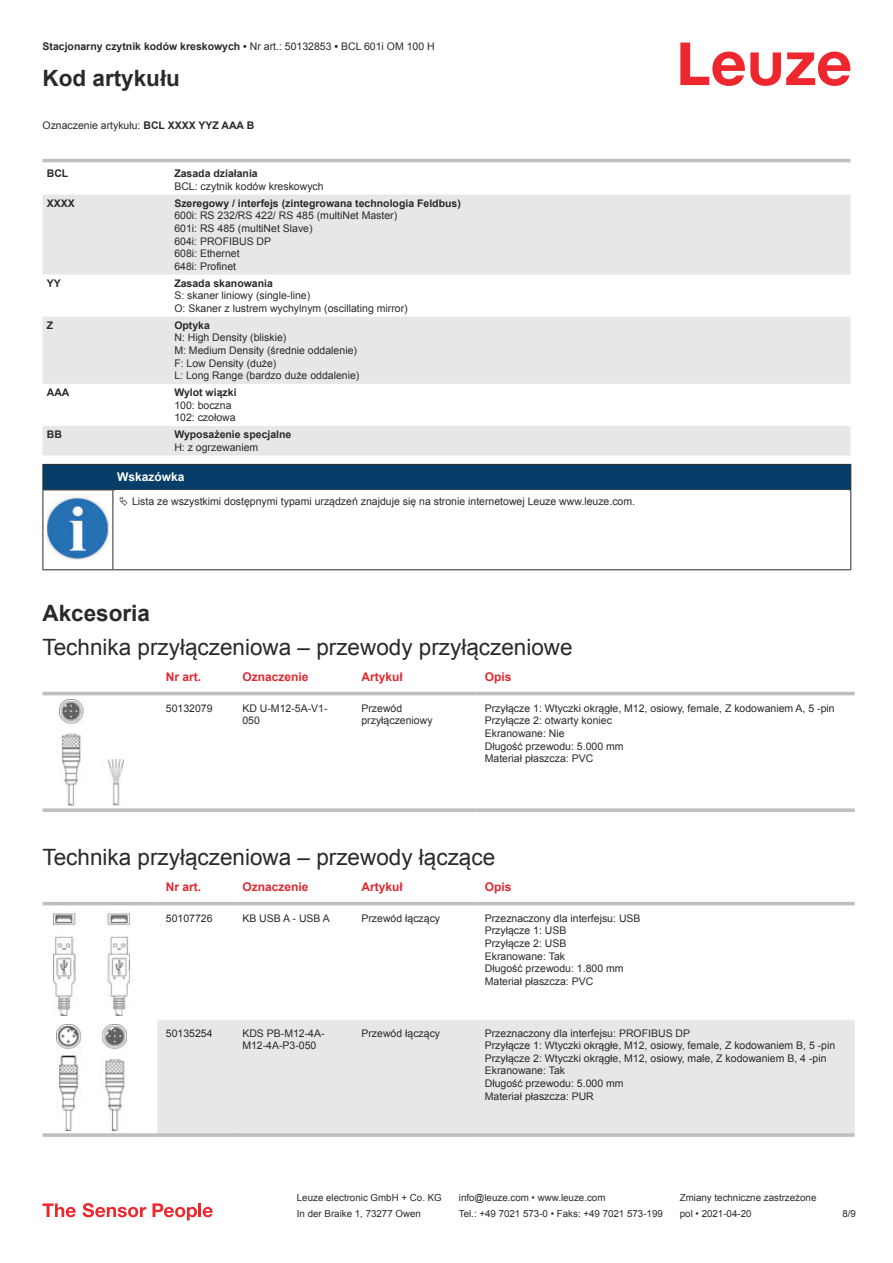
<style>
.page{position:relative;width:893px;height:1263px;background:#fff}
.page>*{position:absolute;margin:0;border:0;box-sizing:border-box;transform-origin:0 0}
.t1{font:22.5px "Arial";color:#2b292a}
.t2{font:700 22.5px "Arial";color:#2b292a}
.t3{font:700 12px "Arial";color:#db2a30}
.t4{font:700 12px "Arial";color:#fff}
.t5{font:10.5px/12.6px "Arial";color:#2b292a}
.t6{font:700 10.5px "Arial";color:#2b292a}
.t7{font:9.75px "Arial";color:#2b292a}
.s1{font-weight:400}
.s2{font-weight:700}
</style>
<div class="page">
<svg style="left:680px;top:43px;width:170px;height:43px"></svg>
<svg style="left:43px;top:158px;width:807px;height:37px"></svg>
<svg style="left:43px;top:195px;width:807px;height:260px;fill:#e6e7e9"></svg>
<hr style="left:43px;top:159px;width:127px;height:3px;background:#bdbfc1">
<hr style="left:170px;top:159px;width:680px;height:3px;background:#bdbfc1">
<svg style="left:43px;top:691px;width:812px;height:9px"></svg>
<hr style="left:43px;top:692px;width:114px;height:3px;background:#bdbfc1">
<hr style="left:157px;top:692px;width:77px;height:3px;background:#bdbfc1">
<hr style="left:234px;top:692px;width:119px;height:3px;background:#bdbfc1">
<hr style="left:353px;top:692px;width:123px;height:3px;background:#bdbfc1">
<hr style="left:476px;top:692px;width:379px;height:3px;background:#bdbfc1">
<svg style="left:43px;top:808px;width:114px;height:4px"></svg>
<svg style="left:157px;top:808px;width:77px;height:4px"></svg>
<svg style="left:234px;top:808px;width:119px;height:4px"></svg>
<svg style="left:353px;top:808px;width:123px;height:4px"></svg>
<svg style="left:476px;top:808px;width:379px;height:4px;background:#c3c5c7"></svg>
<img style="left:59px;top:700px;width:65px;height:106px">
<svg style="left:43px;top:901px;width:812px;height:142px"></svg>
<div style="left:157px;top:1020px;width:698px;height:113px;background:#e6e7e9"></div>
<hr style="left:43px;top:902px;width:114px;height:3px;background:#bdbfc1">
<hr style="left:157px;top:902px;width:77px;height:3px;background:#bdbfc1">
<hr style="left:234px;top:902px;width:119px;height:3px;background:#bdbfc1">
<hr style="left:353px;top:902px;width:123px;height:3px;background:#bdbfc1">
<hr style="left:476px;top:902px;width:379px;height:3px;background:#bdbfc1">
<svg style="left:43px;top:1133px;width:114px;height:4px"></svg>
<hr style="left:157px;top:1133px;width:77px;height:4px;background:#c6c8ca">
<hr style="left:234px;top:1133px;width:119px;height:4px;background:#bdbfc1">
<hr style="left:353px;top:1133px;width:123px;height:4px;background:#bdbfc1">
<hr style="left:476px;top:1133px;width:379px;height:4px;background:#c6c8ca">
<img style="left:53px;top:910px;width:77px;height:106px">
<img style="left:56px;top:1024px;width:70px;height:107px">
<svg style="left:43px;top:1203px;width:33px;height:14px"></svg>
<svg style="left:83px;top:1203px;width:63px;height:14px"></svg>
<svg style="left:153px;top:1203px;width:44px;height:17px"></svg>
<hr style="left:198px;top:1203px;width:3px;height:14px;background:#ed272d">
<svg style="left:203px;top:1207px;width:10px;height:10px"></svg>
<div style="left:43px;top:464px;width:808px;height:26px;background:#063d69"></div>
<hr style="left:113px;top:489px;width:738px;height:1px;background:#2b292a">
<hr style="left:43px;top:490px;width:1px;height:75px;background:#2b292a">
<hr style="left:113px;top:490px;width:1px;height:75px;background:#2b292a">
<hr style="left:850px;top:490px;width:1px;height:75px;background:#2b292a">
<hr style="left:43px;top:569px;width:70px;height:1px;background:#2b292a">
<hr style="left:113px;top:569px;width:738px;height:1px;background:#2b292a">
<img style="left:47px;top:496px;width:61px;height:63px">
<p class="t6" style="left:43px;top:43px;width:394px">Stacjonarny czytnik kodów kreskowych • <span class="s1">Nr art.: 50132853</span> • <span class="s1">BCL 601i OM 100 H</span></p>
<h1 class="t2" style="left:43px;top:63px;width:139px">Kod artykułu</h1>
<p class="t5" style="left:43px;top:119px;width:213px">Oznaczenie artykułu: <span class="s2">BCL XXXX YYZ AAA B</span></p>
<p class="t6" style="left:47px;top:170px;width:23px">BCL</p>
<p class="t6" style="left:174px;top:166px;width:85px">Zasada działania</p>
<p class="t5" style="left:174px;top:180px;width:151px">BCL: czytnik kodów kreskowych</p>
<p class="t6" style="left:47px;top:199px;width:30px">XXXX</p>
<p class="t6" style="left:174px;top:196px;width:288px">Szeregowy / interfejs (zintegrowana technologia Feldbus)</p>
<p class="t5" style="left:174px;top:209px;width:224px">600i: RS 232/RS 422/ RS 485 (multiNet Master)<br>601i: RS 485 (multiNet Slave)<br>604i: PROFIBUS DP<br>608i: Ethernet<br>648i: Profinet</p>
<p class="t6" style="left:47px;top:279px;width:16px">YY</p>
<p class="t6" style="left:174px;top:279px;width:100px">Zasada skanowania</p>
<p class="t5" style="left:174px;top:289px;width:235px">S: skaner liniowy (single-line)<br>O: Skaner z lustrem wychylnym (oscillating mirror)</p>
<p class="t6" style="left:47px;top:321px;width:8px">Z</p>
<p class="t6" style="left:174px;top:318px;width:37px">Optyka</p>
<p class="t5" style="left:174px;top:331px;width:187px">N: High Density (bliskie)<br>M: Medium Density (średnie oddalenie)<br>F: Low Density (duże)<br>L: Long Range (bardzo duże oddalenie)</p>
<p class="t6" style="left:47px;top:388px;width:24px">AAA</p>
<p class="t6" style="left:174px;top:385px;width:64px">Wylot wiązki</p>
<p class="t5" style="left:174px;top:400px;width:63px">100: boczna<br>102: czołowa</p>
<p class="t6" style="left:47px;top:430px;width:17px">BB</p>
<p class="t6" style="left:174px;top:427px;width:119px">Wyposażenie specjalne</p>
<p class="t5" style="left:174px;top:441px;width:86px">H: z ogrzewaniem</p>
<p class="t4" style="left:117px;top:473px;width:69px">Wskazówka</p>
<p class="t5" style="left:132px;top:495px;width:505px">Lista ze wszystkimi dostępnymi typami urządzeń znajduje się na stronie internetowej Leuze www.leuze.com.</p>
<h1 class="t2" style="left:43px;top:605px;width:109px">Akcesoria</h1>
<h1 class="t1" style="left:43px;top:631px;width:532px">Technika przyłączeniowa – przewody przyłączeniowe</h1>
<p class="t3" style="left:166px;top:668px;width:37px">Nr art.</p>
<p class="t3" style="left:242px;top:672px;width:68px">Oznaczenie</p>
<p class="t3" style="left:361px;top:668px;width:43px">Artykuł</p>
<p class="t3" style="left:485px;top:668px;width:28px">Opis</p>
<p class="t5" style="left:166px;top:702px;width:48px">50132079</p>
<p class="t5" style="left:242px;top:703px;width:87px">KD U-M12-5A-V1-<br>050</p>
<p class="t5" style="left:361px;top:702px;width:73px">Przewód przyłączeniowy</p>
<p class="t5" style="left:485px;top:702px;width:351px">Przyłącze 1: Wtyczki okrągłe, M12, osiowy, female, Z kodowaniem A, 5 -pin Przyłącze 2: otwarty koniec<br>Ekranowane: Nie<br>Długość przewodu: 5.000 mm<br>Materiał płaszcza: PVC</p>
<h1 class="t1" style="left:43px;top:841px;width:454px">Technika przyłączeniowa – przewody łączące</h1>
<p class="t3" style="left:166px;top:878px;width:37px">Nr art.</p>
<p class="t3" style="left:242px;top:882px;width:68px">Oznaczenie</p>
<p class="t3" style="left:361px;top:878px;width:43px">Artykuł</p>
<p class="t3" style="left:485px;top:878px;width:28px">Opis</p>
<p class="t5" style="left:166px;top:913px;width:48px">50107726</p>
<p class="t5" style="left:242px;top:912px;width:89px">KB USB A - USB A</p>
<p class="t5" style="left:361px;top:912px;width:80px">Przewód łączący</p>
<p class="t5" style="left:485px;top:912px;width:157px">Przeznaczony dla interfejsu: USB<br>Przyłącze 1: USB<br>Przyłącze 2: USB<br>Ekranowane: Tak<br>Długość przewodu: 1.800 mm<br>Materiał płaszcza: PVC</p>
<p class="t5" style="left:166px;top:1026px;width:48px">50135254</p>
<p class="t5" style="left:242px;top:1026px;width:84px">KDS PB-M12-4A-<br>M12-4A-P3-050</p>
<p class="t5" style="left:361px;top:1026px;width:80px">Przewód łączący</p>
<p class="t5" style="left:485px;top:1026px;width:352px">Przeznaczony dla interfejsu: PROFIBUS DP<br>Przyłącze 1: Wtyczki okrągłe, M12, osiowy, female, Z kodowaniem B, 5 -pin Przyłącze 2: Wtyczki okrągłe, M12, osiowy, male, Z kodowaniem B, 4 -pin Ekranowane: Tak<br>Długość przewodu: 5.000 mm<br>Materiał płaszcza: PUR</p>
<p class="t7" style="left:297px;top:1191px;width:146px">Leuze electronic GmbH + Co. KG</p>
<p class="t7" style="left:459px;top:1191px;width:148px">info@leuze.com • www.leuze.com</p>
<p class="t7" style="left:680px;top:1191px;width:138px">Zmiany techniczne zastrzeżone</p>
<p class="t7" style="left:297px;top:1210px;width:126px">In der Braike 1, 73277 Owen</p>
<p class="t7" style="left:459px;top:1207px;width:205px">Tel.: +49 7021 573-0 • Faks: +49 7021 573-199</p>
<p class="t7" style="left:680px;top:1207px;width:73px">pol • 2021-04-20</p>
<p class="t7" style="left:842px;top:1210px;width:15px">8 /9</p>
</div>
